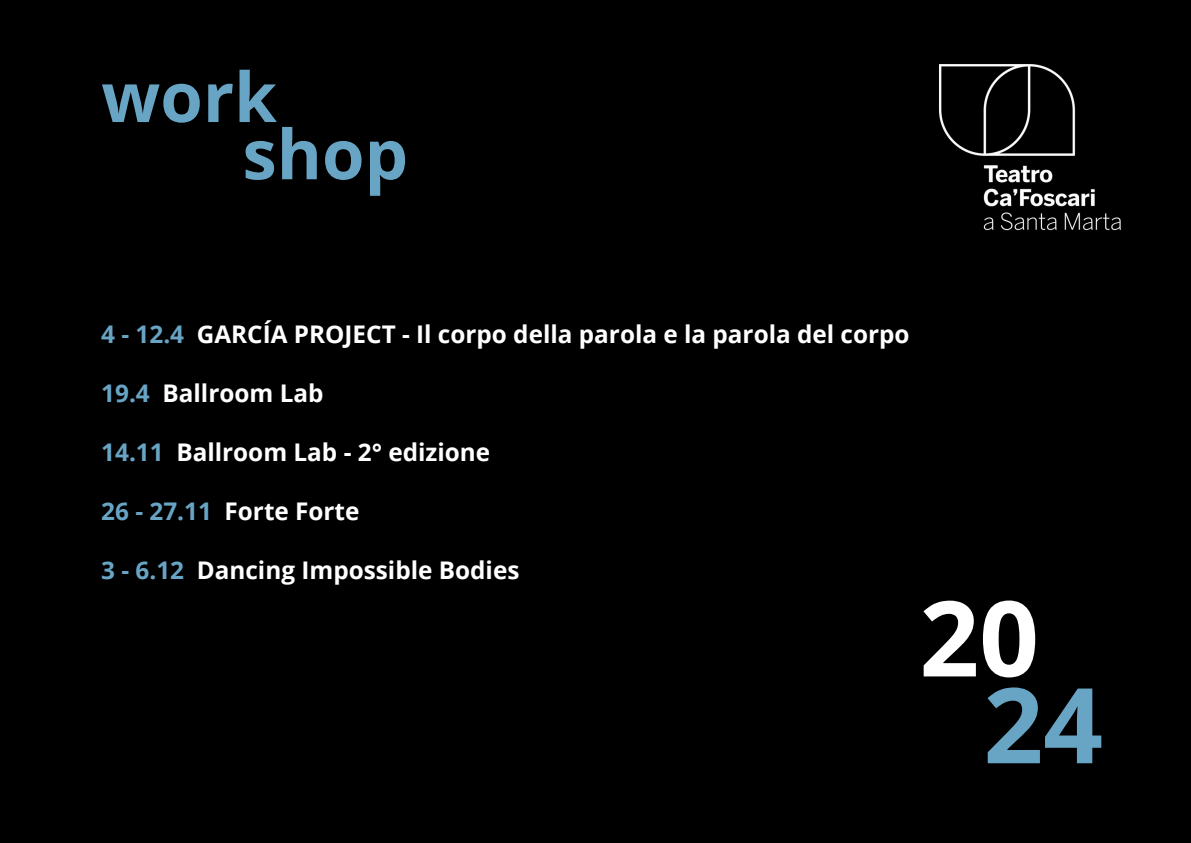
<style>
.page{position:relative;width:1191px;height:843px;background:#fff}
.page>*{position:absolute;margin:0;border:0;box-sizing:border-box;transform-origin:0 0}
.t1{font:700 104.6px "Open Sans";color:#fff}
.t2{font:700 104.6px "Open Sans";color:#68a5c5}
.t3{font:700 68.8px "Open Sans";color:#68a5c5}
.t4{font:700 24.3px "Open Sans";color:#fff}
.s1{color:#68a5c5}
</style>
<div class="page">
<div style="left:0;top:0;width:1190px;height:842px;background:#000"></div>
<img style="left:939px;top:64px;width:182px;height:167px">
<h1 class="t3" style="left:101px;top:48px;width:177px">work</h1>
<p class="t3" style="left:242px;top:106px;width:167px">shop</p>
<p class="t4" style="left:101px;top:317px;width:809px"><span class="s1">4 - 12.4</span> GARCÍA PROJECT - Il corpo della parola e la parola del corpo</p>
<p class="t4" style="left:101px;top:376px;width:224px"><span class="s1">19.4</span> Ballroom Lab</p>
<p class="t4" style="left:101px;top:435px;width:390px"><span class="s1">14.11</span> Ballroom Lab - 2° edizione</p>
<p class="t4" style="left:101px;top:494px;width:260px"><span class="s1">26 - 27.11</span> Forte Forte</p>
<p class="t4" style="left:101px;top:553px;width:419px"><span class="s1">3 - 6.12</span> Dancing Impossible Bodies</p>
<h1 class="t1" style="left:919px;top:564px;width:121px">20</h1>
<p class="t2" style="left:983px;top:651px;width:121px">24</p>
</div>
